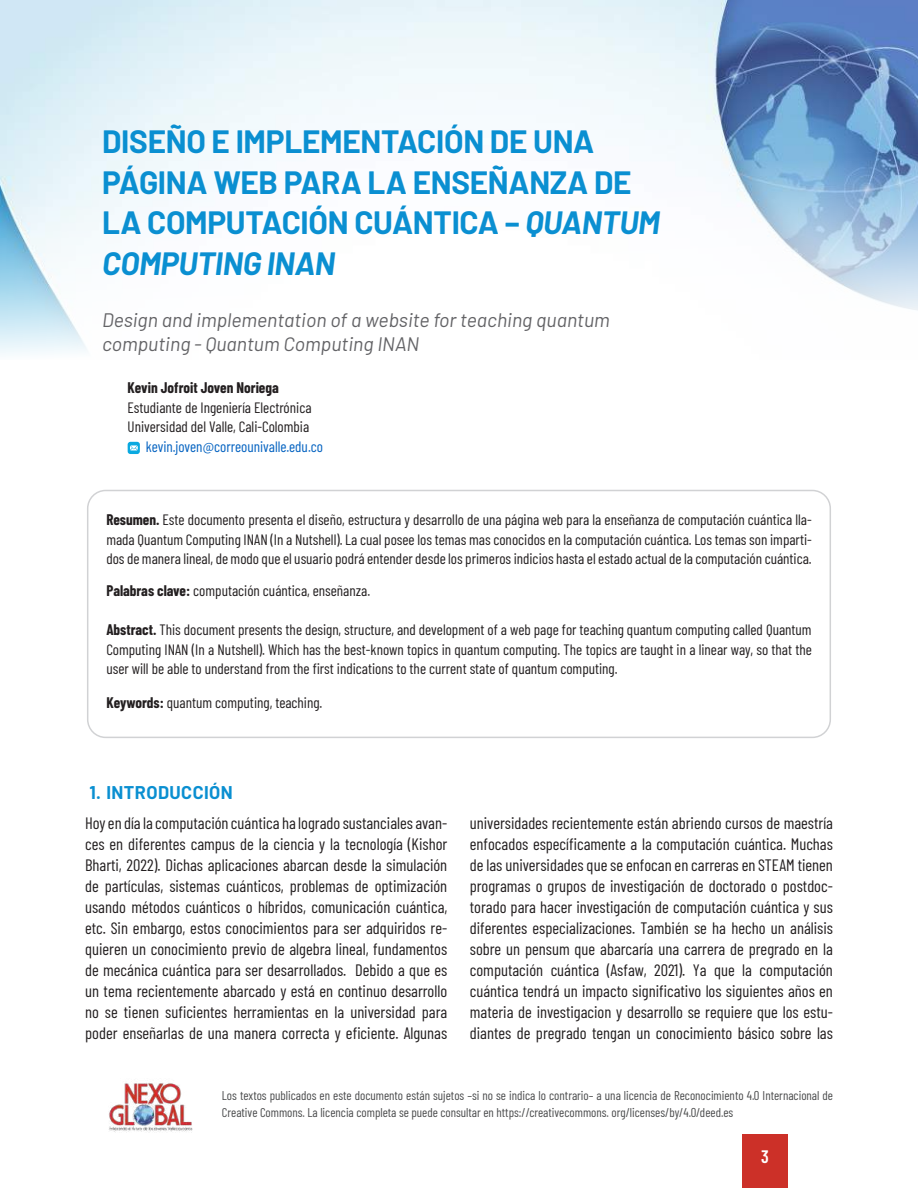
<style>
.page{position:relative;width:918px;height:1188px;background:#fff}
.page>*{position:absolute;margin:0;border:0;box-sizing:border-box;transform-origin:0 0}
.t1{font:700 31.5px/40.5px "Barlow";letter-spacing:-.01em;color:#0a8fd1}
.t2{font:italic 19.5px/24px "Barlow";color:#636366}
.t3{font:700 18px "Barlow";letter-spacing:.025em;color:#0a8fd1}
.t4{font:600 18px "Barlow Condensed";color:#fff}
.t5{font:16.5px/21px "Barlow Condensed";color:#231f20;text-align:justify}
.t6{font:15px/19.5px "Barlow Condensed";color:#231f20;text-align:justify}
.t7{font:15px "Barlow Condensed";color:#0563c1}
.t8{font:700 15px "Barlow Condensed";color:#231f20}
.t9{font:12.75px/17.1px "Barlow Condensed";color:#4b4c4d}
.s1{font-style:italic}
.s2{font-weight:700}
</style>
<div class="page">
<div style="left:743px;top:1134px;width:45px;height:54px;background:#cc3028"></div>
<div style="left:87px;top:490px;width:744px;height:248px;border:1px solid #d1d2d4;border-radius:18px"></div>
<img style="left:0;top:0;width:918px;height:354px">
<svg style="left:128px;top:442px;width:12px;height:12px"></svg>
<img style="left:109px;top:1083px;width:84px;height:50px">
<h1 class="t1" style="left:102px;top:119px;width:560px">DISEÑO E IMPLEMENTACIÓN DE UNA<br>PÁGINA WEB PARA LA ENSEÑANZA DE<br>LA COMPUTACIÓN CUÁNTICA – <span class="s1">QUANTUM<br>COMPUTING INAN</span></h1>
<p class="t2" style="left:102px;top:307px;width:509px">Design and implementation of a website for teaching quantum computing - Quantum Computing INAN</p>
<p class="t8" style="left:128px;top:377px;width:153px">Kevin Jofroit Joven Noriega</p>
<p class="t6" style="left:128px;top:396px;width:185px">Estudiante de Ingeniería Electrónica<br>Universidad del Valle, Cali-Colombia</p>
<p class="t7" style="left:146px;top:435px;width:179px">kevin.joven@correounivalle.edu.co</p>
<p class="t6" style="left:106px;top:509px;width:707px"><span class="s2">Resumen.</span> Este documento presenta el diseño, estructura y desarrollo de una página web para la enseñanza de computación cuántica lla&shy;mada Quantum Computing INAN (In a Nutshell). La cual posee los temas mas conocidos en la computación cuántica. Los temas son imparti&shy;dos de manera lineal, de modo que el usuario podrá entender desde los primeros indicios hasta el estado actual de la computación cuántica.</p>
<p class="t6" style="left:106px;top:580px;width:265px"><span class="s2">Palabras clave:</span> computación cuántica, enseñanza.</p>
<p class="t6" style="left:106px;top:619px;width:707px"><span class="s2">Abstract.</span> This document presents the design, structure, and development of a web page for teaching quantum computing called Quantum Computing INAN (In a Nutshell). Which has the best-known topics in quantum computing. The topics are taught in a linear way, so that the user will be able to understand from the first indications to the current state of quantum computing.</p>
<p class="t6" style="left:106px;top:692px;width:218px"><span class="s2">Keywords:</span> quantum computing, teaching.</p>
<p class="t3" style="left:89px;top:779px;width:145px">1. INTRODUCCIÓN</p>
<p class="t5" style="left:85px;top:811px;width:364px">Hoy en día la computación cuántica ha logrado sustanciales avan&shy;ces en diferentes campus de la ciencia y la tecnología (Kishor Bharti, 2022). Dichas aplicaciones abarcan desde la simulación de partículas, sistemas cuánticos, problemas de optimización usando métodos cuánticos o híbridos, comunicación cuántica, etc. Sin embargo, estos conocimientos para ser adquiridos re&shy;quieren un conocimiento previo de algebra lineal, fundamentos de mecánica cuántica para ser desarrollados. Debido a que es un tema recientemente abarcado y está en continuo desarrollo no se tienen suficientes herramientas en la universidad para poder enseñarlas de una manera correcta y eficiente. Algunas</p>
<p class="t5" style="left:470px;top:811px;width:365px">universidades recientemente están abriendo cursos de maestría enfocados específicamente a la computación cuántica. Muchas de las universidades que se enfocan en carreras en STEAM tienen programas o grupos de investigación de doctorado o postdoc&shy;torado para hacer investigación de computación cuántica y sus diferentes especializaciones. También se ha hecho un análisis sobre un pensum que abarcaría una carrera de pregrado en la computación cuántica (Asfaw, 2021). Ya que la computación cuántica tendrá un impacto significativo los siguientes años en materia de investigacion y desarrollo se requiere que los estu&shy;diantes de pregrado tengan un conocimiento básico sobre las</p>
<p class="t9" style="left:222px;top:1086px;width:613px">Los textos publicados en este documento están sujetos –si no se indica lo contrario– a una licencia de Reconocimiento 4.0 Internacional de<br>Creative Commons. La licencia completa se puede consultar en https://creativecommons. org/licenses/by/4.0/deed.es</p>
<p class="t4" style="left:761px;top:1144px;width:9px">3</p>
</div>
